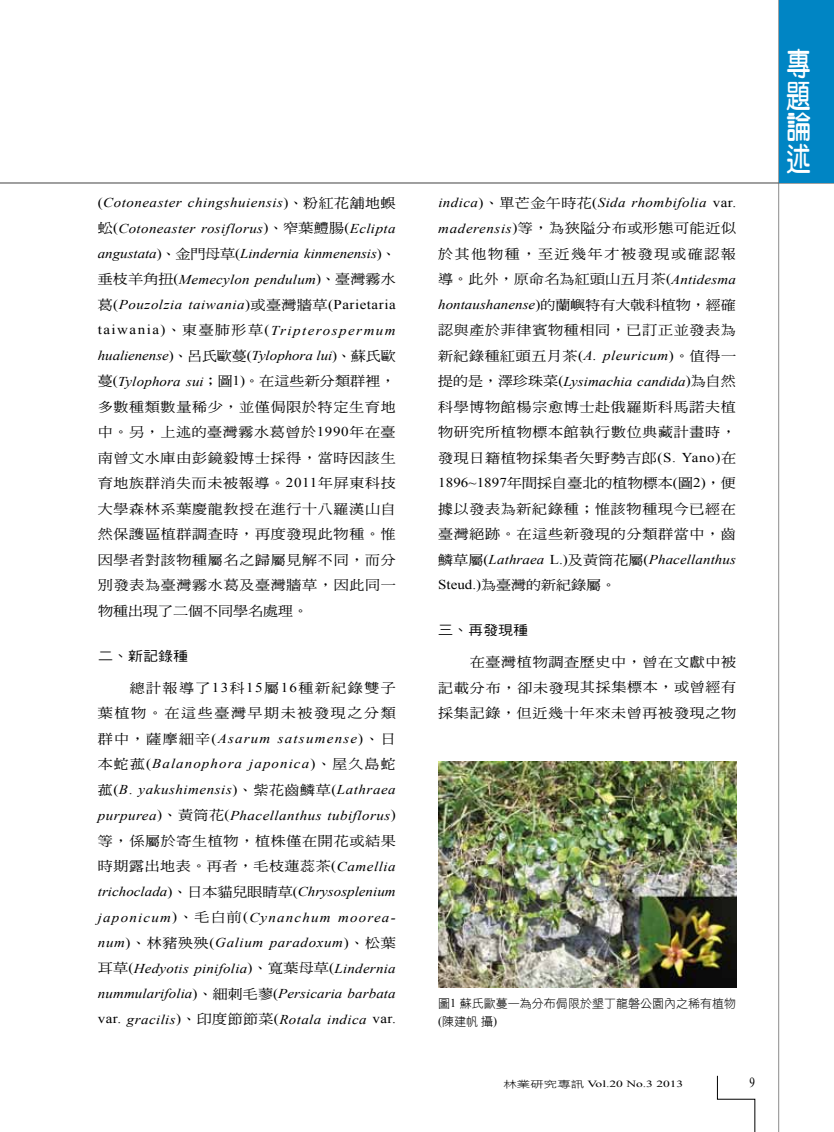
<style>
.page{position:relative;width:834px;height:1132px;background:#fff}
.page>*{position:absolute;margin:0;border:0;box-sizing:border-box;transform-origin:0 0}
.t1{font:31.5px/31.5px "DF Yuan W7 WINP BF";color:#fff;text-align:justify;scale:.77 1}
.t2{font:13.8px "Times New Roman";color:#000;scale:.8 1}
.t3{font:italic 13.5px/25.5px "Times New Roman";letter-spacing:.025em;color:#000;text-align:justify;scale:1.11 1}
.t4{font:13.5px/25.5px "DF Ming W5 WINP BF";letter-spacing:.045em;color:#000;text-align:justify;scale:1.11 1}
.t5{font:italic 13.5px "Times New Roman";color:#000;scale:1.11 1}
.t6{font:13.5px/25.5px "DF Ming W5 WINP BF";letter-spacing:.11em;color:#000;text-align:right;scale:1.11 1}
.t7{font:13.5px "DF Ming W5 WINP BF";color:#000;scale:1.11 1}
.t8{font:13.5px "DF Hei W5 WINP BF";color:#000;scale:1.11 1}
.t9{font:12px/18px "DF Hei W3 WINP BF";color:#000}
.t10{font:9.45px "Times New Roman";color:#000;scale:1.43 1}
.s1{font-style:normal}
.s2{font-family:"DF Ming W5 WINP BF";font-style:normal}
.s3{font-family:"Times New Roman"}
.s4{font-family:"Times New Roman";font-style:italic}
.s5{font-family:"DF Hei W3 WINP BF"}
</style>
<div class="page">
<hr style="left:0;top:182px;width:833px;height:1px;background:#636363">
<hr style="left:778px;top:0;width:1px;height:1131px;background:#636363">
<svg style="left:716px;top:1075px;width:39px;height:56px"></svg>
<div style="left:778px;top:1px;width:55px;height:182px;background:#0085c4"></div>
<img style="left:438px;top:761px;width:298px;height:226px">
<p class="t3" style="left:98px;top:189px;width:270px"><span class="s1">(</span>Cotoneaster chingshuiensis<span class="s1">)</span><span class="s2">、粉紅花舖地蜈蚣</span><span class="s1">(</span>Cotoneaster rosiflorus<span class="s1">)</span><span class="s2">、窄葉鱧腸</span><span class="s1">(</span>Eclipta angustata<span class="s1">)</span><span class="s2">、金門母草</span><span class="s1">(</span>Lindernia kinmenensis<span class="s1">)</span><span class="s2">、垂枝羊角扭</span><span class="s1">(</span>Memecylon pendulum<span class="s1">)</span><span class="s2">、臺灣霧水葛</span><span class="s1">(</span>Pouzolzia taiwania<span class="s1">)</span><span class="s2">或臺灣牆草</span><span class="s1">(Parietaria taiwania)</span><span class="s2">、東臺肺形草</span><span class="s1">(</span>Tripterospermum hualienense<span class="s1">)</span><span class="s2">、呂氏歐蔓</span><span class="s1">(</span>Tylophora lui<span class="s1">)</span><span class="s2">、蘇氏歐</span></p>
<p class="t4" style="left:98px;top:368px;width:270px">蔓<span class="s3">(</span><span class="s4">Tylophora sui</span>；圖<span class="s3">1)</span>。在這些新分類群裡，多數種類數量稀少，並僅侷限於特定生育地中。另，上述的臺灣霧水葛曾於<span class="s3">1990</span>年在臺南曾文水庫由彭鏡毅博士採得，當時因該生育地族群消失而未被報導。<span class="s3">2011</span>年屏東科技大學森林系葉慶龍教授在進行十八羅漢山自然保護區植群調查時，再度發現此物種。惟因學者對該物種屬名之歸屬見解不同，而分別發表為臺灣霧水葛及臺灣牆草，因此同一物種出現了二個不同學名處理。</p>
<p class="t8" style="left:98px;top:649px;width:83px">二、新記錄種</p>
<p class="t6" style="left:98px;top:674px;width:270px">總計報導了<span class="s3">13</span>科<span class="s3">15</span>屬<span class="s3">16</span>種新紀錄雙子<br>葉植物。在這些臺灣早期未被發現之分類</p>
<p class="t3" style="left:98px;top:725px;width:270px"><span class="s2">群中，薩摩細辛</span><span class="s1">(</span>Asarum satsumense<span class="s1">)</span><span class="s2">、日本蛇菰</span><span class="s1">(</span>Balanophora japonica<span class="s1">)</span><span class="s2">、屋久島蛇菰</span><span class="s1">(</span>B<span class="s1">.</span> yakushimensis<span class="s1">)</span><span class="s2">、紫花齒鱗草</span><span class="s1">(</span>Lathraea purpurea<span class="s1">)</span><span class="s2">、黃筒花</span><span class="s1">(</span>Phacellanthus tubiflorus<span class="s1">)</span></p>
<p class="t4" style="left:98px;top:827px;width:270px">等，係屬於寄生植物，植株僅在開花或結果時期露出地表。再者，毛枝蓮蕊茶<span class="s3">(</span><span class="s4">Camellia</span></p>
<p class="t3" style="left:98px;top:878px;width:270px">trichoclada<span class="s1">)</span><span class="s2">、日本貓兒眼睛草</span><span class="s1">(</span>Chrysosplenium japonicum<span class="s1">)</span><span class="s2">、毛白前</span><span class="s1">(</span>Cynanchum moorea&shy;num<span class="s1">)</span><span class="s2">、林豬殃殃</span><span class="s1">(</span>Galium paradoxum<span class="s1">)</span><span class="s2">、松葉耳草</span><span class="s1">(</span>Hedyotis pinifolia<span class="s1">)</span><span class="s2">、寬葉母草</span><span class="s1">(</span>Lindernia nummularifolia<span class="s1">)</span><span class="s2">、細刺毛蓼</span><span class="s1">(</span>Persicaria barbata <span class="s1">var.</span> gracilis<span class="s1">)</span><span class="s2">、印度節節菜</span><span class="s1">(</span>Rotala indica <span class="s1">var.</span></p>
<p class="t3" style="left:438px;top:189px;width:270px">indica<span class="s1">)</span><span class="s2">、單芒金午時花</span><span class="s1">(</span>Sida rhombifolia <span class="s1">var.</span></p>
<p class="t4" style="left:438px;top:215px;width:270px"><span class="s4">maderensis</span><span class="s3">)</span>等，為狹隘分布或形態可能近似於其他物種，至近幾年才被發現或確認報導。此外，原命名為紅頭山五月茶<span class="s3">(</span><span class="s4">Antidesma</span></p>
<p class="t5" style="left:438px;top:295px;width:270px">hontaushanense<span class="s1">)</span><span class="s2">的蘭嶼特有大戟科植物，經確</span></p>
<p class="t4" style="left:438px;top:317px;width:270px">認與產於菲律賓物種相同，已訂正並發表為新紀錄種紅頭五月茶<span class="s3">(</span><span class="s4">A. pleuricum</span><span class="s3">)</span>。值得一</p>
<p class="t5" style="left:438px;top:372px;width:270px"><span class="s2">提的是，澤珍珠菜</span><span class="s1">(</span>Lysimachia candida<span class="s1">)</span><span class="s2">為自然</span></p>
<p class="t4" style="left:438px;top:394px;width:270px">科學博物館楊宗愈博士赴俄羅斯科馬諾夫植物研究所植物標本館執行數位典藏計畫時，發現日籍植物採集者矢野勢吉郎<span class="s3">(S. Yano)</span>在<span class="s3">1896~1897</span>年間採自臺北的植物標本<span class="s3">(</span>圖<span class="s3">2)</span>，便據以發表為新紀錄種；惟該物種現今已經在臺灣絕跡。在這些新發現的分類群當中，齒</p>
<p class="t3" style="left:438px;top:546px;width:270px"><span class="s2">鱗草屬</span><span class="s1">(</span>Lathraea <span class="s1">L.)</span><span class="s2">及黃筒花屬</span><span class="s1">(</span>Phacellanthus</p>
<p class="t7" style="left:438px;top:578px;width:162px"><span class="s3">Steud.)</span>為臺灣的新紀錄屬。</p>
<p class="t8" style="left:438px;top:623px;width:83px">三、再發現種</p>
<p class="t4" style="left:438px;top:649px;width:270px;text-indent:32px">在臺灣植物調查歷史中，曾在文獻中被記載分布，卻未發現其採集標本，或曾經有採集記錄，但近幾十年來未曾再被發現之物</p>
<h1 class="t1" style="left:786px;top:48px;width:32px">專題論述</h1>
<p class="t9" style="left:438px;top:994px;width:299px">圖<span class="s3">1</span> 蘇氏歐蔓—為分布侷限於墾丁龍磐公園內之稀有植物<span class="s3">(</span>陳建帆攝<span class="s3">)</span></p>
<p class="t10" style="left:503px;top:1076px;width:127px"><span class="s5">林業研究專訊</span> Vol.20 No.3 2013</p>
<p class="t2" style="left:749px;top:1072px;width:8px">9</p>
</div>
